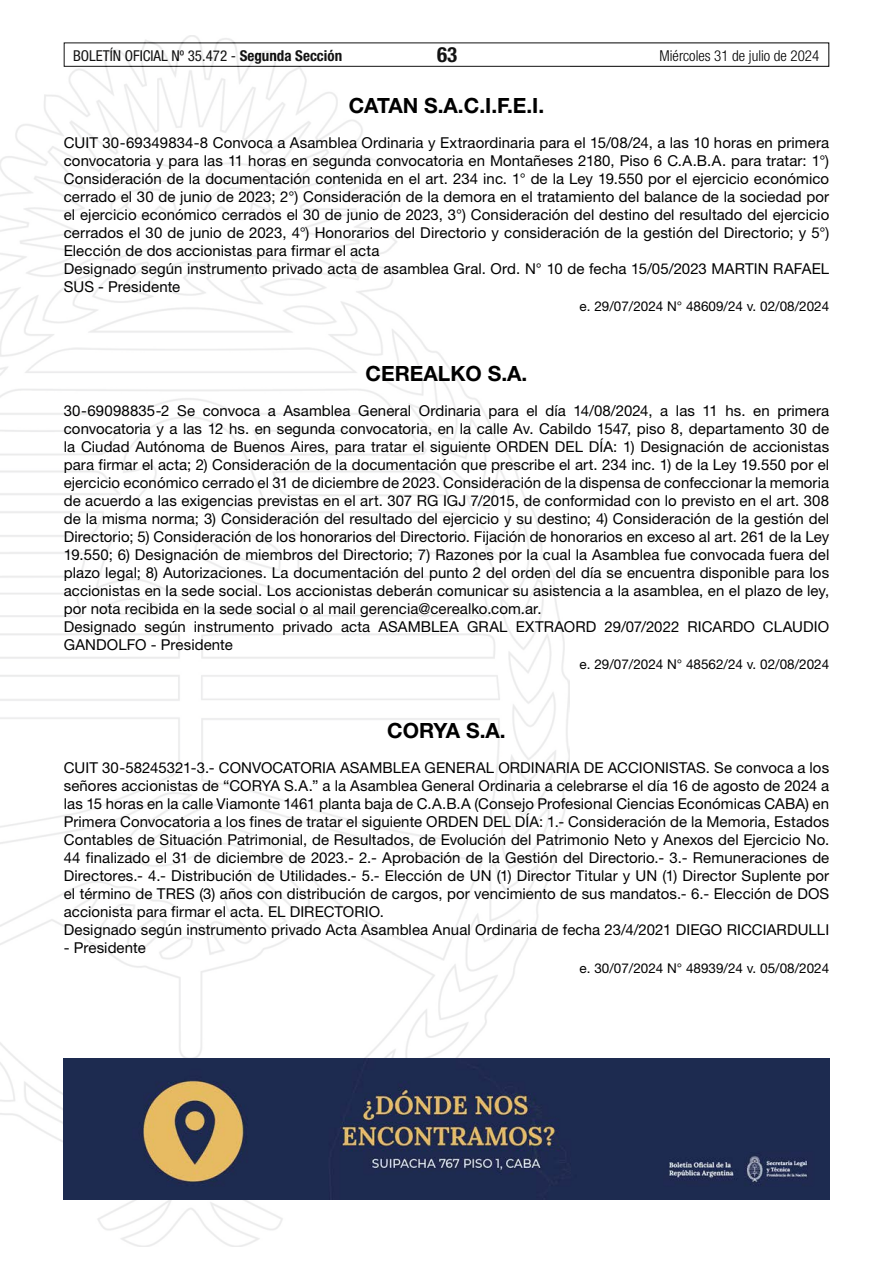
<style>
.page{position:relative;width:893px;height:1263px;background:#fff}
.page>*{position:absolute;margin:0;border:0;box-sizing:border-box;transform-origin:0 0}
.t1{font:700 21px "Helvetica Neue LT Std";color:#000}
.t2{font:700 condensed 21px "Helvetica Neue LT Std";color:#000}
.t3{font:15px/18px "Helvetica Neue LT Std";letter-spacing:.005em;color:#000}
.t4{font:condensed 15px "Helvetica Neue LT Std";color:#000}
.t5{font:300 condensed 15px "Helvetica Neue LT Std";color:#000}
.t6{font:13.5px "Helvetica Neue LT Std";color:#000}
.s1{font-weight:700}
</style>
<div class="page">
<div style="left:64px;top:43px;width:765px;height:24px;border:1px solid #000"></div>
<img style="left:0;top:35px;width:569px;height:1211px">
<img style="left:64px;top:1059px;width:765px;height:140px">
<p class="t4" style="left:73px;top:47px;width:271px">BOLETÍN OFICIAL Nº 35.472 - <span class="s1">Segunda Sección</span></p>
<h1 class="t2" style="left:437px;top:42px;width:22px">63</h1>
<p class="t5" style="left:660px;top:47px;width:161px">Miércoles 31 de julio de 2024</p>
<h1 class="t1" style="left:349px;top:92px;width:197px">CATAN S.A.C.I.F.E.I.</h1>
<p class="t3" style="left:64px;top:133px;width:767px">CUIT 30-69349834-8 Convoca a Asamblea Ordinaria y Extraordinaria para el 15/08/24, a las 10 horas en primera convocatoria y para las 11 horas en segunda convocatoria en Montañeses 2180, Piso 6 C.A.B.A. para tratar: 1°)<br>Consideración de la documentación contenida en el art. 234 inc. 1° de la Ley 19.550 por el ejercicio económico cerrado el 30 de junio de 2023; 2°) Consideración de la demora en el tratamiento del balance de la sociedad por el ejercicio económico cerrados el 30 de junio de 2023, 3°) Consideración del destino del resultado del ejercicio cerrados el 30 de junio de 2023, 4°) Honorarios del Directorio y consideración de la gestión del Directorio; y 5°)<br>Elección de dos accionistas para firmar el acta<br>Designado según instrumento privado acta de asamblea Gral. Ord. N° 10 de fecha 15/05/2023 MARTIN RAFAEL SUS - Presidente</p>
<p class="t6" style="left:580px;top:298px;width:251px">e. 29/07/2024 N° 48609/24 v. 02/08/2024</p>
<h1 class="t1" style="left:366px;top:360px;width:163px">CEREALKO S.A.</h1>
<p class="t3" style="left:64px;top:401px;width:767px">30-69098835-2 Se convoca a Asamblea General Ordinaria para el día 14/08/2024, a las 11 hs. en primera convocatoria y a las 12 hs. en segunda convocatoria, en la calle Av. Cabildo 1547, piso 8, departamento 30 de la Ciudad Autónoma de Buenos Aires, para tratar el siguiente ORDEN DEL DÍA: 1) Designación de accionistas para firmar el acta; 2) Consideración de la documentación que prescribe el art. 234 inc. 1) de la Ley 19.550 por el ejercicio económico cerrado el 31 de diciembre de 2023. Consideración de la dispensa de confeccionar la memoria de acuerdo a las exigencias previstas en el art. 307 RG IGJ 7/2015, de conformidad con lo previsto en el art. 308 de la misma norma; 3) Consideración del resultado del ejercicio y su destino; 4) Consideración de la gestión del Directorio; 5) Consideración de los honorarios del Directorio. Fijación de honorarios en exceso al art. 261 de la Ley 19.550; 6) Designación de miembros del Directorio; 7) Razones por la cual la Asamblea fue convocada fuera del plazo legal; 8) Autorizaciones. La documentación del punto 2 del orden del día se encuentra disponible para los accionistas en la sede social. Los accionistas deberán comunicar su asistencia a la asamblea, en el plazo de ley, por nota recibida en la sede social o al mail gerencia@cerealko.com.ar.<br>Designado según instrumento privado acta ASAMBLEA GRAL EXTRAORD 29/07/2022 RICARDO CLAUDIO GANDOLFO - Presidente</p>
<p class="t6" style="left:580px;top:656px;width:251px">e. 29/07/2024 N° 48562/24 v. 02/08/2024</p>
<h1 class="t1" style="left:387px;top:718px;width:120px">CORYA S.A.</h1>
<p class="t3" style="left:64px;top:759px;width:767px">CUIT 30-58245321-3.- CONVOCATORIA ASAMBLEA GENERAL ORDINARIA DE ACCIONISTAS. Se convoca a los señores accionistas de “CORYA S.A.” a la Asamblea General Ordinaria a celebrarse el día 16 de agosto de 2024 a las 15 horas en la calle Viamonte 1461 planta baja de C.A.B.A (Consejo Profesional Ciencias Económicas CABA) en Primera Convocatoria a los fines de tratar el siguiente ORDEN DEL DÍA: 1.- Consideración de la Memoria, Estados Contables de Situación Patrimonial, de Resultados, de Evolución del Patrimonio Neto y Anexos del Ejercicio No.<br>44 finalizado el 31 de diciembre de 2023.- 2.- Aprobación de la Gestión del Directorio.- 3.- Remuneraciones de Directores.- 4.- Distribución de Utilidades.- 5.- Elección de UN (1) Director Titular y UN (1) Director Suplente por el término de TRES (3) años con distribución de cargos, por vencimiento de sus mandatos.- 6.- Elección de DOS accionista para firmar el acta. EL DIRECTORIO.<br>Designado según instrumento privado Acta Asamblea Anual Ordinaria de fecha 23/4/2021 DIEGO RICCIARDULLI</p>
<p class="t3" style="left:64px;top:939px;width:84px">- Presidente</p>
<p class="t6" style="left:580px;top:960px;width:251px">e. 30/07/2024 N° 48939/24 v. 05/08/2024</p>
</div>
